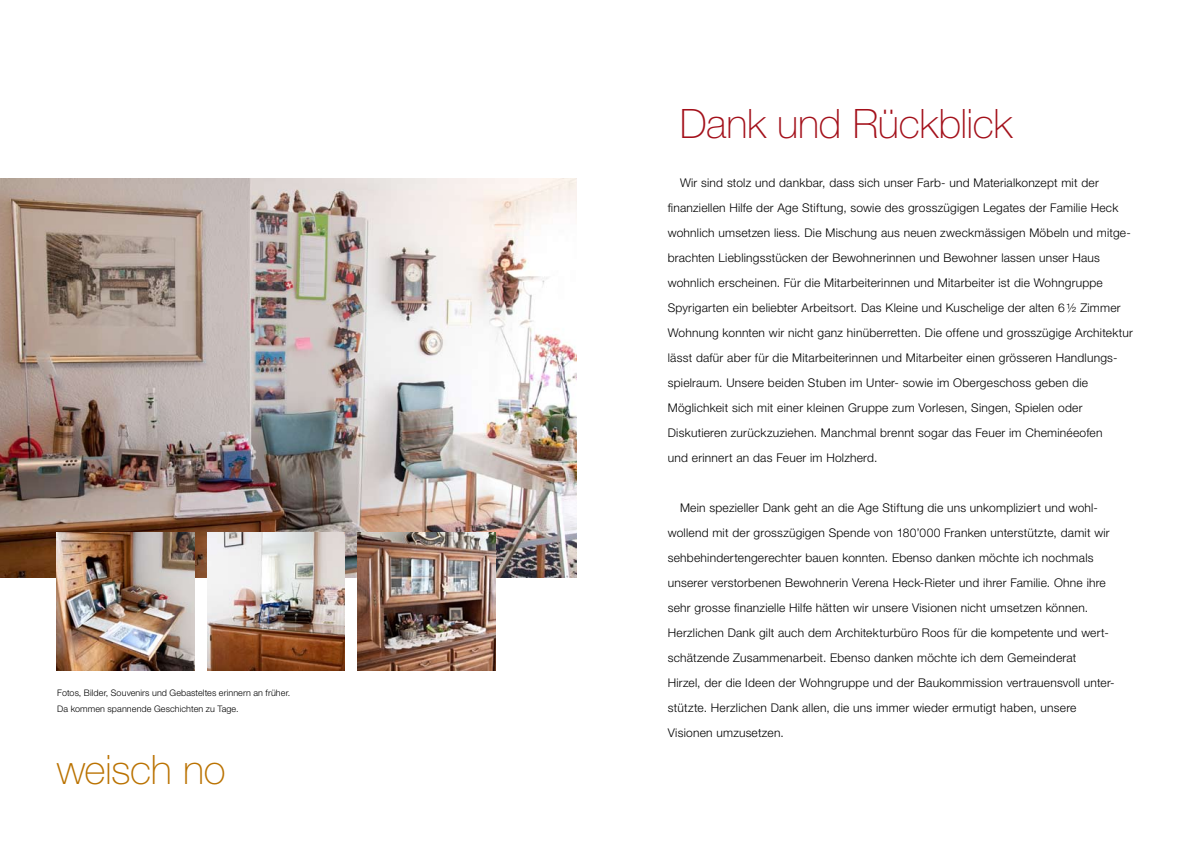
<style>
.page{position:relative;width:1191px;height:842px;background:#fff}
.page>*{position:absolute;margin:0;border:0;box-sizing:border-box;transform-origin:0 0}
.t1{font:100 40.6px "Helvetica Neue";letter-spacing:-.01em;color:#a3101a}
.t2{font:100 40.6px "Helvetica Neue";letter-spacing:-.015em;color:#ba7201}
.t3{font:300 12px/25px "Helvetica Neue";letter-spacing:.02em;color:#000}
.t4{font:300 9px/16px "Helvetica Neue";letter-spacing:.01em;color:#000}
</style>
<div class="page">
<img style="left:0;top:179px;width:576px;height:398px">
<img style="left:57px;top:533px;width:138px;height:138px">
<img style="left:207px;top:533px;width:138px;height:138px">
<img style="left:357px;top:533px;width:138px;height:138px">
<p class="t4" style="left:57px;top:685px;width:235px">Fotos, Bilder, Souvenirs und Gebasteltes erinnern an früher.<br>Da kommen spannende Geschichten zu Tage.</p>
<h1 class="t2" style="left:57px;top:747px;width:170px">weisch no</h1>
<h1 class="t1" style="left:680px;top:101px;width:334px">Dank und Rückblick</h1>
<p class="t3" style="left:668px;top:170px;width:467px;text-indent:12px">Wir sind stolz und dankbar, dass sich unser Farb- und Materialkonzept mit der finanziellen Hilfe der Age Stiftung, sowie des grosszügigen Legates der Familie Heck wohnlich umsetzen liess. Die Mischung aus neuen zweckmässigen Möbeln und mitge&shy;brachten Lieblingsstücken der Bewohnerinnen und Bewohner lassen unser Haus wohnlich erscheinen. Für die Mitarbeiterinnen und Mitarbeiter ist die Wohngruppe Spyrigarten ein beliebter Arbeitsort. Das Kleine und Kuschelige der alten 6 ½ Zimmer Wohnung konnten wir nicht ganz hinüberretten. Die offene und grosszügige Architektur lässt dafür aber für die Mitarbeiterinnen und Mitarbeiter einen grösseren Handlungs&shy;spielraum. Unsere beiden Stuben im Unter- sowie im Obergeschoss geben die Möglichkeit sich mit einer kleinen Gruppe zum Vorlesen, Singen, Spielen oder Diskutieren zurückzuziehen. Manchmal brennt sogar das Feuer im Cheminéeofen<br>und erinnert an das Feuer im Holzherd.</p>
<p class="t3" style="left:668px;top:495px;width:448px;text-indent:12px">Mein spezieller Dank geht an die Age Stiftung die uns unkompliziert und wohl&shy;wollend mit der grosszügigen Spende von 180’000 Franken unterstützte, damit wir sehbehindertengerechter bauen konnten. Ebenso danken möchte ich nochmals unserer verstorbenen Bewohnerin Verena Heck-Rieter und ihrer Familie. Ohne ihre sehr grosse finanzielle Hilfe hätten wir unsere Visionen nicht umsetzen können.<br>Herzlichen Dank gilt auch dem Architekturbüro Roos für die kompetente und wert&shy;schätzende Zusammenarbeit. Ebenso danken möchte ich dem Gemeinderat<br>Hirzel, der die Ideen der Wohngruppe und der Baukommission vertrauensvoll unter&shy;stützte. Herzlichen Dank allen, die uns immer wieder ermutigt haben, unsere Visionen umzusetzen.</p>
</div>
